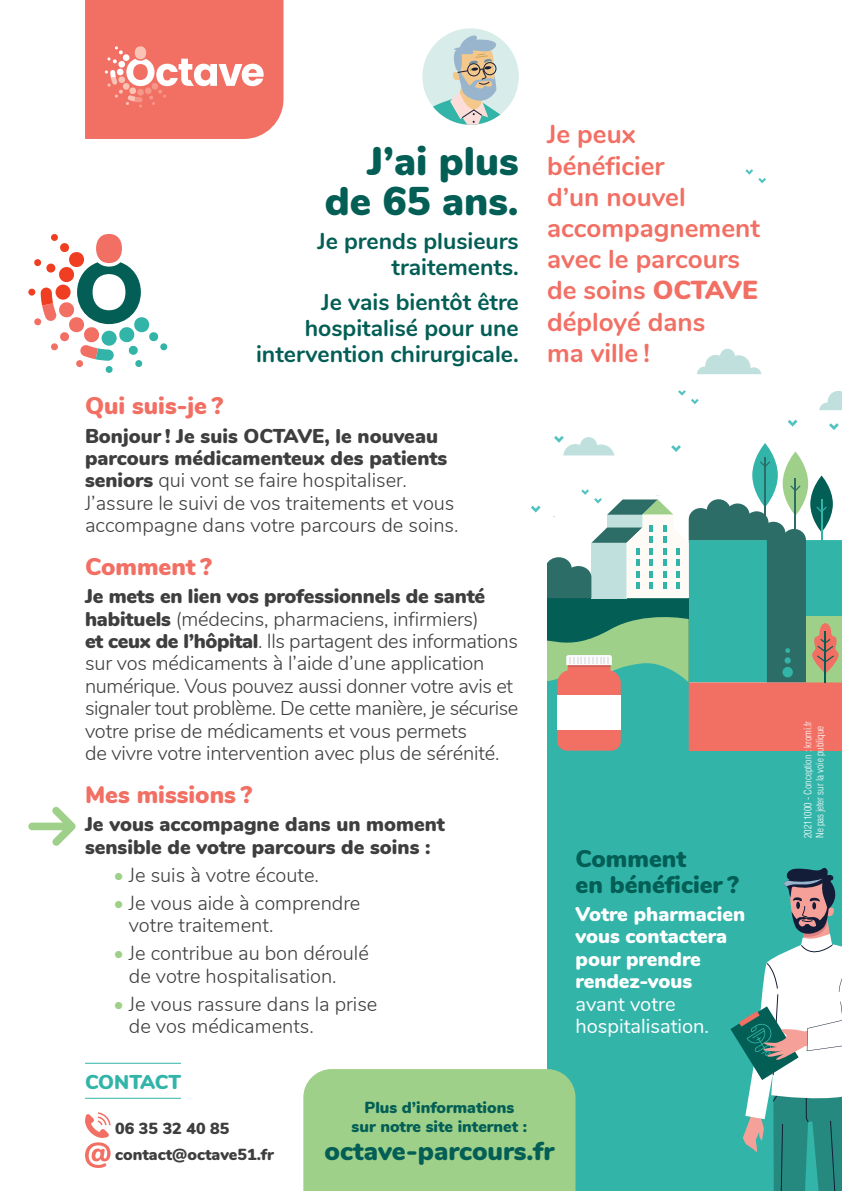
<style>
.page{position:relative;width:842px;height:1191px;background:#fff}
.page>*{position:absolute;margin:0;border:0;box-sizing:border-box;transform-origin:0 0}
.t1{font:900 40px/40px "Nunito";color:#035e55;text-align:right}
.t2{font:700 26px/31.2px "Nunito";color:#f26f64}
.t3{font:900 26px "Nunito";color:#035e55}
.t4{font:900 24px "Nunito";color:#f26f64}
.t5{font:900 24px/26px "Nunito";color:#035e55}
.t6{font:700 23px/26px "Nunito";color:#035e55;text-align:right}
.t7{font:300 20px/22.4px "Nunito";letter-spacing:-.01em;color:#3e3e3f}
.t8{font:900 20px/22.4px "Nunito";color:#3e3e3f}
.t9{font:900 20px/22.4px "Nunito";color:#fff}
.t10{font:20px/22.4px "Nunito";color:#fff}
.t11{font:900 20px "Nunito";letter-spacing:-.015em;color:#32b4a9}
.t12{font:900 16px/19.2px "Nunito";color:#035e55;text-align:center}
.t13{font:900 16px/26px "Nunito";color:#3e3e3f}
.t14{font:300 condensed 10px/12px "Helvetica";color:#fff}
.s1{font-weight:900}
.s2{color:#9fd08a}
</style>
<div class="page">
<div style="left:28px;top:289px;width:7px;height:7px;background:#ef3e22;border-radius:50%"></div>
<div style="left:106px;top:366px;width:7px;height:7px;background:#32b4a9;border-radius:50%"></div>
<svg style="left:34px;top:234px;width:134px;height:133px"></svg>
<div style="left:547px;top:751px;width:295px;height:440px;background:#32b4a9"></div>
<div style="left:422px;top:28px;width:97px;height:97px;background:#d8ecea;border-radius:50%"></div>
<svg style="left:422px;top:35px;width:97px;height:90px"></svg>
<svg style="left:730px;top:867px;width:112px;height:324px"></svg>
<svg style="left:745px;top:169px;width:21px;height:15px"></svg>
<svg style="left:28px;top:807px;width:48px;height:39px"></svg>
<svg style="left:85px;top:0;width:198px;height:139px;background:#f37d72"></svg>
<svg style="left:531px;top:505px;width:10px;height:7px"></svg>
<svg style="left:547px;top:349px;width:295px;height:402px"></svg>
<div style="left:547px;top:505px;width:14px;height:11px;background:#fff"></div>
<div style="left:303px;top:1069px;width:272px;height:122px;background:#9fd08a"></div>
<hr style="left:85px;top:1062px;width:96px;height:1px;background:#32b4a9">
<hr style="left:85px;top:1097px;width:96px;height:1px;background:#32b4a9">
<svg style="left:85px;top:1112px;width:26px;height:56px"></svg>
<h1 class="t1" style="left:325px;top:138px;width:195px">J’ai plus de 65 ans.</h1>
<p class="t6" style="left:317px;top:227px;width:203px">Je prends plusieurs traitements.</p>
<p class="t6" style="left:256px;top:287px;width:264px">Je vais bientôt être hospitalisé pour une intervention chirurgicale.</p>
<p class="t4" style="left:85px;top:388px;width:140px">Qui suis-je ?</p>
<p class="t7" style="left:85px;top:423px;width:375px"><span class="s1">Bonjour ! Je suis OCTAVE, le nouveau parcours médicamenteux des patients seniors</span> qui vont se faire hospitaliser.<br>J’assure le suivi de vos traitements et vous accompagne dans votre parcours de soins.</p>
<p class="t4" style="left:85px;top:549px;width:128px">Comment ?</p>
<p class="t7" style="left:85px;top:584px;width:435px"><span class="s1">Je mets en lien vos professionnels de santé habituels</span> (médecins, pharmaciens, infirmiers)<br><span class="s1">et ceux de l’hôpital</span>. Ils partagent des informations sur vos médicaments à l’aide d’une application numérique. Vous pouvez aussi donner votre avis et signaler tout problème. De cette manière, je sécurise votre prise de médicaments et vous permets<br>de vivre votre intervention avec plus de sérénité.</p>
<p class="t4" style="left:85px;top:777px;width:169px">Mes missions ?</p>
<p class="t8" style="left:85px;top:812px;width:361px">Je vous accompagne dans un moment sensible de votre parcours de soins :</p>
<p class="t7" style="left:113px;top:862px;width:207px"><span class="s2">•</span> Je suis à votre écoute.</p>
<p class="t7" style="left:129px;top:890px;width:233px;text-indent:-16px"><span class="s2">•</span> Je vous aide à comprendre votre traitement.</p>
<p class="t7" style="left:129px;top:941px;width:241px;text-indent:-16px"><span class="s2">•</span> Je contribue au bon déroulé de votre hospitalisation.</p>
<p class="t7" style="left:129px;top:991px;width:250px;text-indent:-16px"><span class="s2">•</span> Je vous rassure dans la prise de vos médicaments.</p>
<h2 class="t2" style="left:547px;top:117px;width:214px">Je peux<br>bénéficier<br>d’un nouvel accompagnement avec le parcours de soins <span class="s1">OCTAVE </span>déployé dans<br>ma ville !</h2>
<p class="t5" style="left:575px;top:844px;width:165px">Comment<br>en bénéficier ?</p>
<p class="t9" style="left:575px;top:901px;width:171px">Votre pharmacien vous contactera pour prendre rendez-vous</p>
<p class="t10" style="left:575px;top:991px;width:135px">avant votre hospitalisation.</p>
<p class="t11" style="left:85px;top:1067px;width:97px">CONTACT</p>
<p class="t13" style="left:115px;top:1114px;width:160px">06 35 32 40 85 contact@octave51.fr</p>
<p class="t12" style="left:352px;top:1096px;width:177px">Plus d’informations sur notre site internet :</p>
<h2 class="t3" style="left:324px;top:1131px;width:231px">octave-parcours.fr</h2>
<p class="t14" style="left:802px;top:838px;width:119px;rotate:-90deg">20211000 - Conception : kromi.fr<br>Ne pas jeter sur la voie publique</p>
</div>
